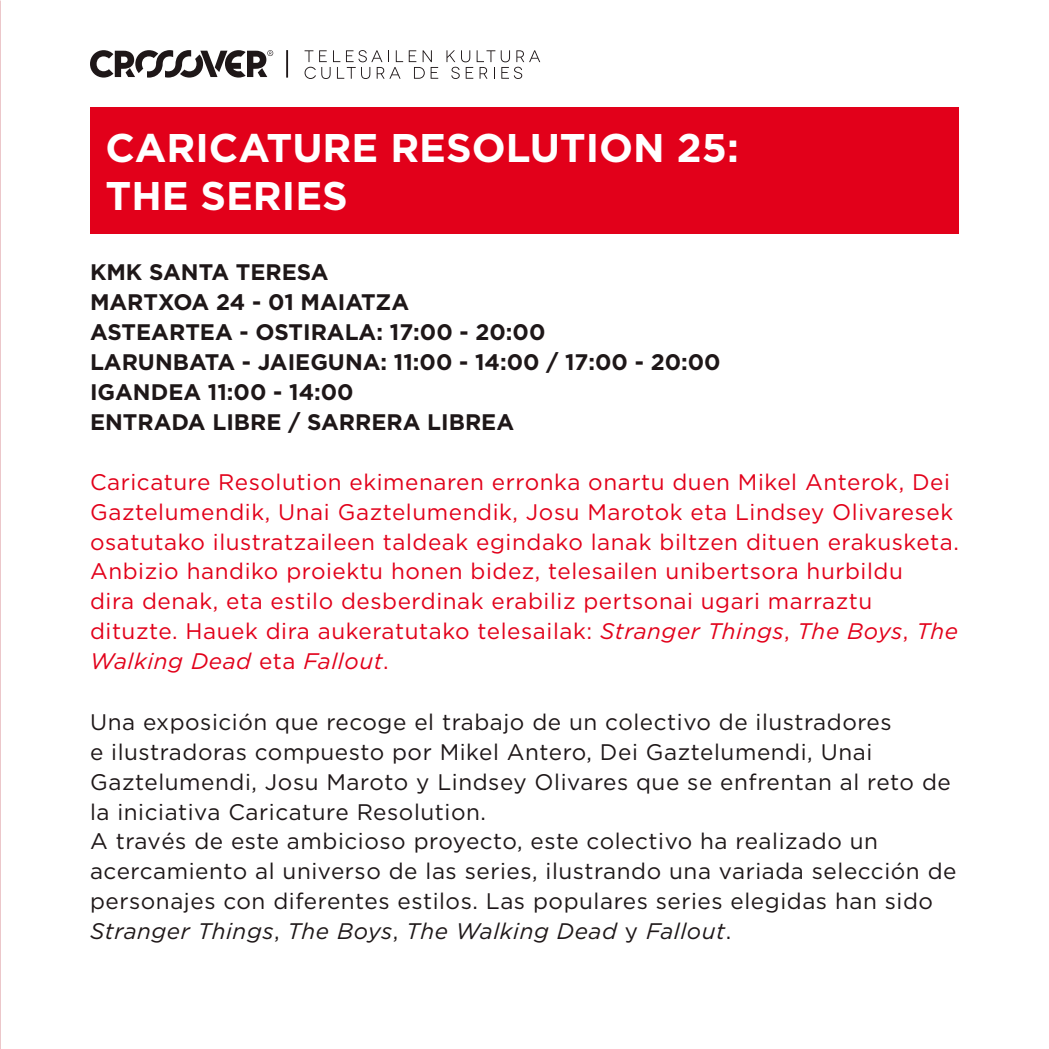
<style>
.page{position:relative;width:1049px;height:1049px;background:#fff}
.page>*{position:absolute;margin:0;border:0;box-sizing:border-box;transform-origin:0 0}
.t1{font:700 40px/48px "Gotham HTF";color:#fff}
.t2{font:22.5px/30px "Gotham HTF";letter-spacing:.025em;color:#1e1718}
.t3{font:22.5px/30px "Gotham HTF";letter-spacing:.025em;color:#e2001a}
.t4{font:700 22.5px/30px "Gotham HTF";color:#1e1718}
.s1{font-style:italic}
</style>
<div class="page">
<img style="left:0;top:0;width:1px;height:1049px">
<div style="left:90px;top:108px;width:869px;height:126px;background:#e2001a"></div>
<hr style="left:286px;top:50px;width:2px;height:28px;background:#1e1718">
<svg style="left:90px;top:50px;width:183px;height:28px"></svg>
<svg style="left:305px;top:50px;width:98px;height:29px"></svg>
<svg style="left:409px;top:50px;width:29px;height:29px"></svg>
<svg style="left:446px;top:50px;width:49px;height:29px"></svg>
<svg style="left:501px;top:50px;width:39px;height:29px"></svg>
<h1 class="t1" style="left:105px;top:123px;width:635px">CARICATURE RESOLUTION 25:<br>THE SERIES</h1>
<p class="t4" style="left:90px;top:256px;width:632px">KMK SANTA TERESA<br>MARTXOA 24 - 01 MAIATZA<br>ASTEARTEA - OSTIRALA: 17:00 - 20:00<br>LARUNBATA - JAIEGUNA: 11:00 - 14:00 / 17:00 - 20:00<br>IGANDEA 11:00 - 14:00<br>ENTRADA LIBRE / SARRERA LIBREA</p>
<p class="t3" style="left:90px;top:466px;width:870px">Caricature Resolution ekimenaren erronka onartu duen Mikel Anterok, Dei Gaztelumendik, Unai Gaztelumendik, Josu Marotok eta Lindsey Olivaresek osatutako ilustratzaileen taldeak egindako lanak biltzen dituen erakusketa.<br>Anbizio handiko proiektu honen bidez, telesailen unibertsora hurbildu<br>dira denak, eta estilo desberdinak erabiliz pertsonai ugari marraztu dituzte. Hauek dira aukeratutako telesailak: <span class="s1">Stranger Things</span>, <span class="s1">The Boys</span>, <span class="s1">The Walking Dead</span> eta <span class="s1">Fallout</span>.</p>
<p class="t2" style="left:90px;top:706px;width:868px">Una exposición que recoge el trabajo de un colectivo de ilustradores<br>e ilustradoras compuesto por Mikel Antero, Dei Gaztelumendi, Unai Gaztelumendi, Josu Maroto y Lindsey Olivares que se enfrentan al reto de la iniciativa Caricature Resolution.<br>A través de este ambicioso proyecto, este colectivo ha realizado un acercamiento al universo de las series, ilustrando una variada selección de personajes con diferentes estilos. Las populares series elegidas han sido <span class="s1">Stranger Things</span>, <span class="s1">The Boys</span>, <span class="s1">The Walking Dead</span> y <span class="s1">Fallout</span>.</p>
</div>
